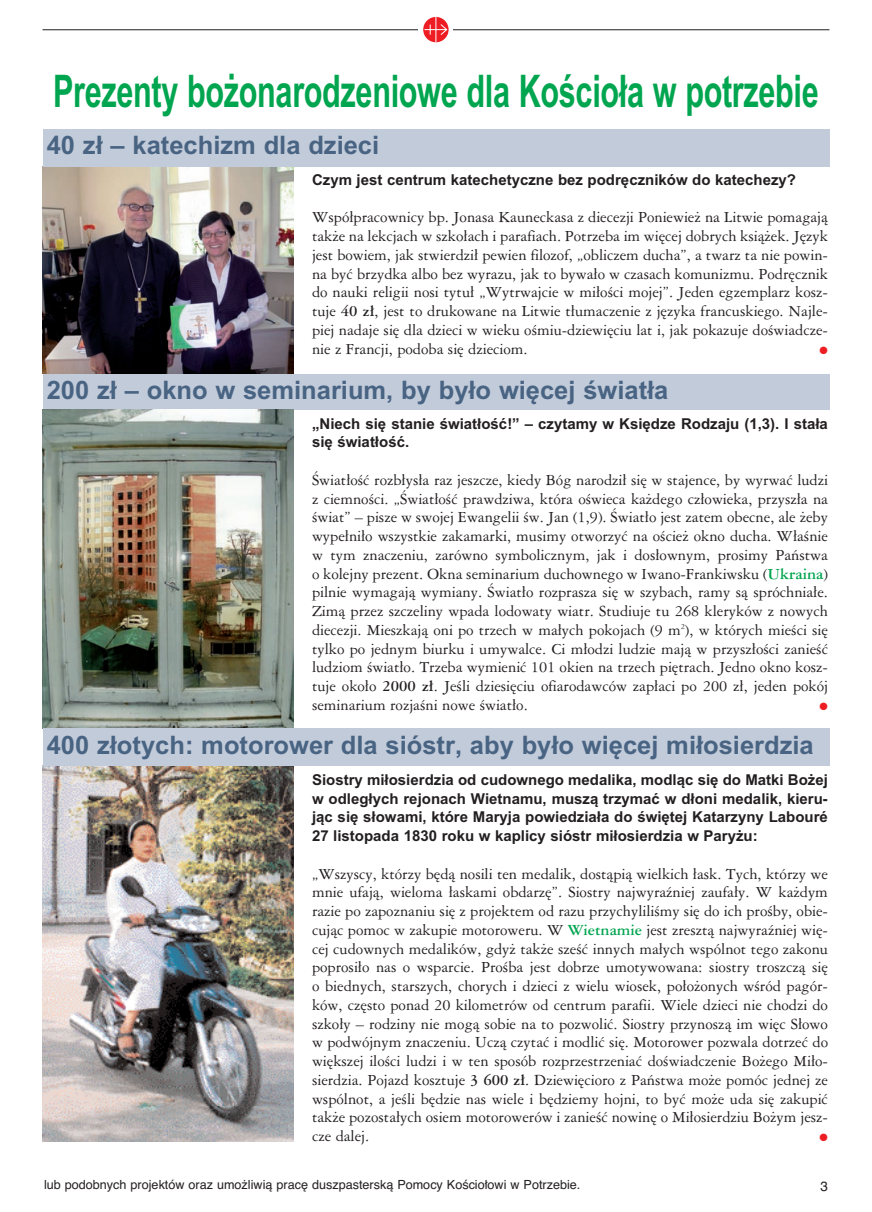
<style>
.page{position:relative;width:872px;height:1212px;background:#fff}
.page>*{position:absolute;margin:0;border:0;box-sizing:border-box;transform-origin:0 0}
.t1{font:700 45px "Arial Narrow";letter-spacing:-.01em;color:#00a54f;scale:.83 1}
.t2{font:25.5px "Arial Bold MT OTF";color:#496483}
.t3{font:16.5px/18.8px "Ameri Garmnd EU";color:#231f20;text-align:justify}
.t4{font:15px/18.8px "Arial Bold MT OTF";color:#231f20}
.t5{font:13.5px "Helvetica";color:#231f20}
.t6{font:12px "Helvetica Roman PL";color:#231f20}
.t7{font:10.5px "Zapf Dingbats ITC";color:#ee1d23}
.s1{font-weight:700}
.s2{font-weight:700;color:#00a54f}
</style>
<div class="page">
<hr style="left:43px;top:29px;width:786px;height:1px;background:#231f20">
<div style="left:419px;top:17px;width:34px;height:25px;background:#fff"></div>
<svg style="left:423px;top:17px;width:25px;height:25px"></svg>
<img style="left:43px;top:166px;width:250px;height:208px">
<div style="left:43px;top:129px;width:786px;height:37px;background:#c2cbda"></div>
<div style="left:43px;top:374px;width:786px;height:36px;background:#c2cbda"></div>
<img style="left:43px;top:410px;width:250px;height:319px">
<img style="left:43px;top:766px;width:250px;height:375px">
<div style="left:43px;top:729px;width:786px;height:37px;background:#c2cbda"></div>
<p class="t1" style="left:53px;top:65px;width:924px">Prezenty bożonarodzeniowe dla Kościoła w potrzebie</p>
<p class="t2" style="left:47px;top:130px;width:334px">40 zł – katechizm dla dzieci</p>
<p class="t4" style="left:312px;top:170px;width:485px">Czym jest centrum katechetyczne bez podręczników do katechezy?</p>
<p class="t3" style="left:312px;top:208px;width:517px">Współpracownicy bp. Jonasa Kauneckasa z diecezji Poniewież na Litwie pomagają także na lekcjach w szkołach i parafiach. Potrzeba im więcej dobrych książek. Język jest bowiem, jak stwierdził pewien filozof, „obliczem ducha”, a twarz ta nie powin&shy;na być brzydka albo bez wyrazu, jak to bywało w czasach komunizmu. Podręcznik do nauki religii nosi tytuł „Wytrwajcie w miłości mojej”. Jeden egzemplarz kosz&shy;tuje <span class="s1">40 zł</span>, jest to drukowane na Litwie tłumaczenie z języka francuskiego. Najle&shy;piej nadaje się dla dzieci w wieku ośmiu-dziewięciu lat i, jak pokazuje doświadcze&shy;nie z Francji, podoba się dzieciom.</p>
<p class="t7" style="left:819px;top:344px;width:10px">●</p>
<p class="t2" style="left:47px;top:375px;width:623px">200 zł – okno w seminarium, by było więcej światła</p>
<p class="t4" style="left:312px;top:414px;width:517px">„Niech się stanie światłość!” – czytamy w Księdze Rodzaju (1,3). I stała się światłość.</p>
<p class="t3" style="left:312px;top:470px;width:517px">Światłość rozbłysła raz jeszcze, kiedy Bóg narodził się w stajence, by wyrwać ludzi z ciemności. „Światłość prawdziwa, która oświeca każdego człowieka, przyszła na świat” – pisze w swojej Ewangelii św. Jan (1,9). Światło jest zatem obecne, ale żeby wypełniło wszystkie zakamarki, musimy otworzyć na oścież okno ducha. Właśnie w tym znaczeniu, zarówno symbolicznym, jak i dosłownym, prosimy Państwa o kolejny prezent. Okna seminarium duchownego w Iwano-Frankiwsku (<span class="s2">Ukraina</span>) pilnie wymagają wymiany. Światło rozprasza się w szybach, ramy są spróchniałe.<br>Zimą przez szczeliny wpada lodowaty wiatr. Studiuje tu 268 kleryków z nowych diecezji. Mieszkają oni po trzech w małych pokojach (9 m<sup>2</sup>), w których mieści się tylko po jednym biurku i umywalce. Ci młodzi ludzie mają w przyszłości zanieść ludziom światło. Trzeba wymienić 101 okien na trzech piętrach. Jedno okno kosz&shy;tuje około <span class="s1">2000 zł</span>. Jeśli dziesięciu ofiarodawców zapłaci po 200 zł, jeden pokój seminarium rozjaśni nowe światło.</p>
<p class="t7" style="left:819px;top:700px;width:10px">●</p>
<p class="t2" style="left:47px;top:730px;width:768px">400 złotych: motorower dla sióstr, aby było więcej miłosierdzia</p>
<p class="t4" style="left:312px;top:770px;width:517px;text-align:justify">Siostry miłosierdzia od cudownego medalika, modląc się do Matki Bożej w odległych rejonach Wietnamu, muszą trzymać w dłoni medalik, kieru&shy;jąc się słowami, które Maryja powiedziała do świętej Katarzyny Labouré 27 listopada 1830 roku w kaplicy sióstr miłosierdzia w Paryżu:</p>
<p class="t3" style="left:312px;top:864px;width:517px">„Wszyscy, którzy będą nosili ten medalik, dostąpią wielkich łask. Tych, którzy we mnie ufają, wieloma łaskami obdarzę”. Siostry najwyraźniej zaufały. W każdym razie po zapoznaniu się z projektem od razu przychyliliśmy się do ich prośby, obie&shy;cując pomoc w zakupie motoroweru. W <span class="s2">Wietnamie</span> jest zresztą najwyraźniej wię&shy;cej cudownych medalików, gdyż także sześć innych małych wspólnot tego zakonu poprosiło nas o wsparcie. Prośba jest dobrze umotywowana: siostry troszczą się o biednych, starszych, chorych i dzieci z wielu wiosek, położonych wśród pagór&shy;ków, często ponad 20 kilometrów od centrum parafii. Wiele dzieci nie chodzi do szkoły – rodziny nie mogą sobie na to pozwolić. Siostry przynoszą im więc Słowo w podwójnym znaczeniu. Uczą czytać i modlić się. Motorower pozwala dotrzeć do większej ilości ludzi i w ten sposób rozprzestrzeniać doświadczenie Bożego Miło&shy;sierdzia. Pojazd kosztuje <span class="s1">3 600 zł</span>. Dziewięcioro z Państwa może pomóc jednej ze wspólnot, a jeśli będzie nas wiele i będziemy hojni, to być może uda się zakupić także pozostałych osiem motorowerów i zanieść nowinę o Miłosierdziu Bożym jesz&shy;cze dalej.</p>
<p class="t7" style="left:819px;top:1131px;width:10px">●</p>
<p class="t6" style="left:44px;top:1178px;width:538px">lub podobnych projektów oraz umo˝liwià prac´ duszpasterskà Pomocy KoÊcio∏owi w Potrzebie.</p>
<p class="t5" style="left:820px;top:1179px;width:9px">3</p>
</div>
